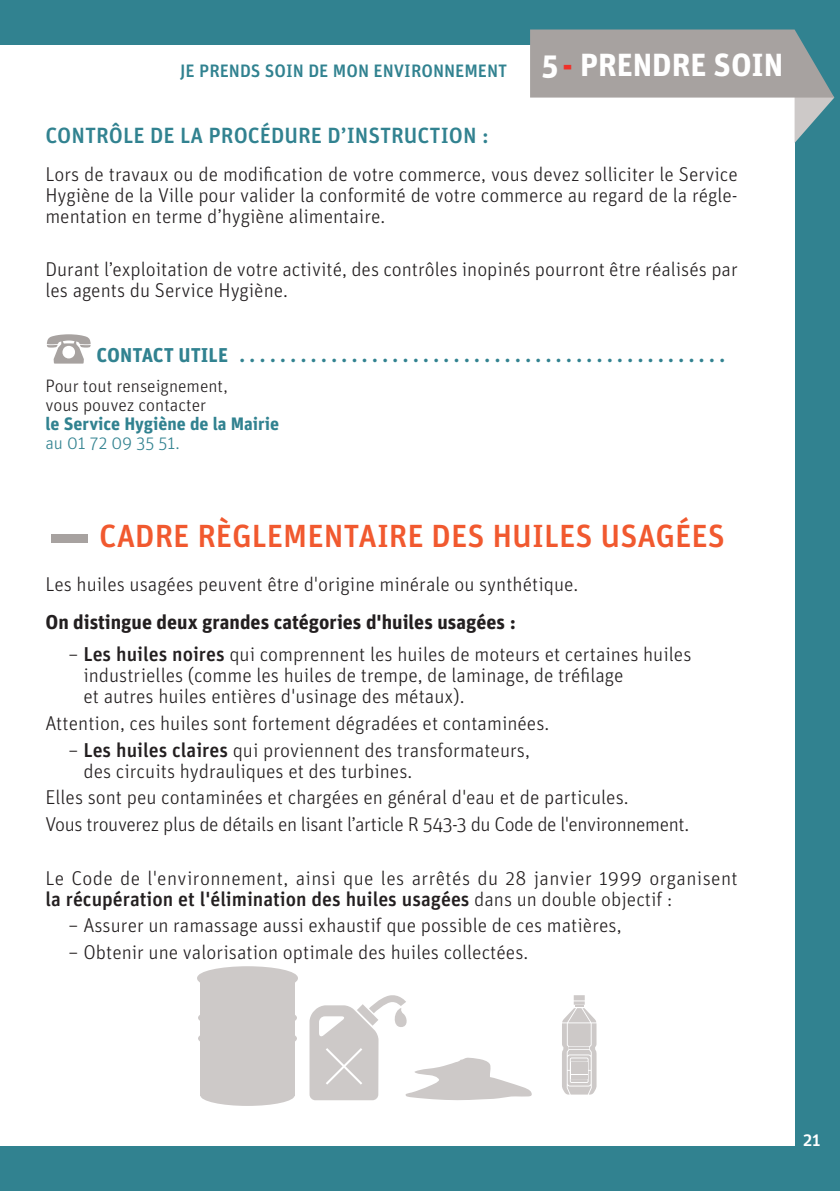
<style>
.page{position:relative;width:840px;height:1191px;background:#fff}
.page>*{position:absolute;margin:0;border:0;box-sizing:border-box;transform-origin:0 0}
.t1{font:500 32px "Unit";color:#f1592f}
.t2{font:700 32px "Unit";color:#fff}
.t3{font:500 22px "Unit";color:#318290}
.t4{font:300 20px/21px "Unit";color:#231f20}
.t5{font:300 20px/21px "Unit";letter-spacing:.02em;color:#231f20}
.t6{font:700 20px "Unit";color:#318290}
.t7{font:300 18px/19px "Unit";color:#231f20}
.t8{font:500 18px "Unit";color:#318290}
.t9{font:700 18px "Unit";color:#318290}
.t10{font:300 18px "Unit";color:#318290}
.t11{font:500 18px "Unit";color:#fff}
.s1{color:#ef3029}
.s2{font-weight:700}
.s3{font-weight:500}
</style>
<div class="page">
<div style="left:0;top:0;width:839px;height:1191px;background:#318290"></div>
<div style="left:0;top:45px;width:794px;height:1100px;background:#fff"></div>
<svg style="left:530px;top:30px;width:303px;height:113px"></svg>
<svg style="left:309px;top:995px;width:223px;height:105px"></svg>
<svg style="left:562px;top:995px;width:34px;height:99px"></svg>
<div style="left:200px;top:1085px;width:94px;height:21px;background:#cdc9c8;border-radius:50%"></div>
<div style="left:200px;top:978px;width:94px;height:117px;background:#cdc9c8"></div>
<div style="left:198px;top:1006px;width:99px;height:22px;background:#cdc9c8;border-radius:50%"></div>
<div style="left:198px;top:1027px;width:99px;height:22px;background:#cdc9c8;border-radius:50%"></div>
<div style="left:198px;top:967px;width:99px;height:22px;background:#cdc9c8;border-radius:50%"></div>
<div style="left:197px;top:966px;width:101px;height:24px;border:2px solid #cdc9c8;border-radius:50%"></div>
<p class="t8" style="left:180px;top:59px;width:30px">JE PREN</p>
<p class="t8" style="left:240px;top:59px;width:144px">DS SOIN DE MON ENVIR</p>
<p class="t8" style="left:421px;top:59px;width:67px">ONNEMENT</p>
<h1 class="t2" style="left:541px;top:45px;width:243px">5<span class="s1">-</span> Prendre soin</h1>
<p class="t3" style="left:45px;top:121px;width:39px">CONTRÔLE</p>
<p class="t3" style="left:150px;top:121px;width:147px">DE LA PROCÉDURE</p>
<p class="t3" style="left:327px;top:121px;width:32px">D’INSTRU</p>
<p class="t3" style="left:417px;top:121px;width:73px">CTION :</p>
<p class="t4" style="left:45px;top:163px;width:693px;text-align:justify">Lors de travaux ou de modification de votre commerce, vous devez solliciter le Service Hygiène de la Ville pour valider la conformité de votre commerce au regard de la régle&shy;mentation en terme d’hygiène alimentaire.</p>
<p class="t4" style="left:45px;top:258px;width:693px">Durant l’exploitation de votre activité, des contrôles inopinés pourront être réalisés par les agents du Service Hygiène.</p>
<p class="t6" style="left:97px;top:342px;width:145px">Contact utile .................................................</p>
<p class="t7" style="left:45px;top:376px;width:184px">Pour tout renseignement, vous pouvez contacter</p>
<p class="t9" style="left:45px;top:412px;width:235px">le Service Hygiène de la Mairie</p>
<p class="t10" style="left:45px;top:431px;width:136px">au 01 72 09 35 51.</p>
<h1 class="t1" style="left:99px;top:516px;width:293px">CADRE RÈGLEMENTAIRE</h1>
<h1 class="t1" style="left:431px;top:516px;width:97px">DES HUILES</h1>
<h1 class="t1" style="left:600px;top:516px;width:107px">USAGÉES</h1>
<p class="t4" style="left:45px;top:573px;width:534px">Les huiles usagées peuvent être d'origine minérale ou synthétique.</p>
<p class="t4" style="left:68px;top:605px;width:624px;line-height:32.4px;text-indent:-23px"><span class="s2">On distingue deux grandes catégories d'huiles usagées :<br></span>− <span class="s3">LES HUILES NOIRES</span> qui comprennent les huiles de moteurs et certaines huiles</p>
<p class="t4" style="left:83px;top:664px;width:541px">industrielles (comme les huiles de trempe, de laminage, de tréfilage et autres huiles entières d'usinage des métaux).</p>
<p class="t4" style="left:45px;top:709px;width:505px;line-height:26.6px;text-align:center">Attention, ces huiles sont fortement dégradées et contaminées. − <span class="s3">LES HUILES CLAIRES</span> qui proviennent des transformateurs,</p>
<p class="t4" style="left:45px;top:757px;width:645px;line-height:26.6px;text-indent:38px">des circuits hydrauliques et des turbines.<br>Elles sont peu contaminées et chargées en général d'eau et de particules.<br>Vous trouverez plus de détails en lisant l’article R 543-3 du Code de l'environnement.</p>
<p class="t5" style="left:45px;top:866px;width:693px">Le Code de l'environnement, ainsi que les arrêtés du 28 janvier 1999 organisent<br><span class="s3">LA RÉCUPÉRATION ET L'ÉLIMINATION DES HUILES USAGÉES</span> dans un double objectif :</p>
<p class="t4" style="left:68px;top:911px;width:554px;line-height:26.6px">− Assurer un ramassage aussi exhaustif que possible de ces matières, − Obtenir une valorisation optimale des huiles collectées.</p>
<p class="t11" style="left:802px;top:1128px;width:19px">21</p>
</div>
